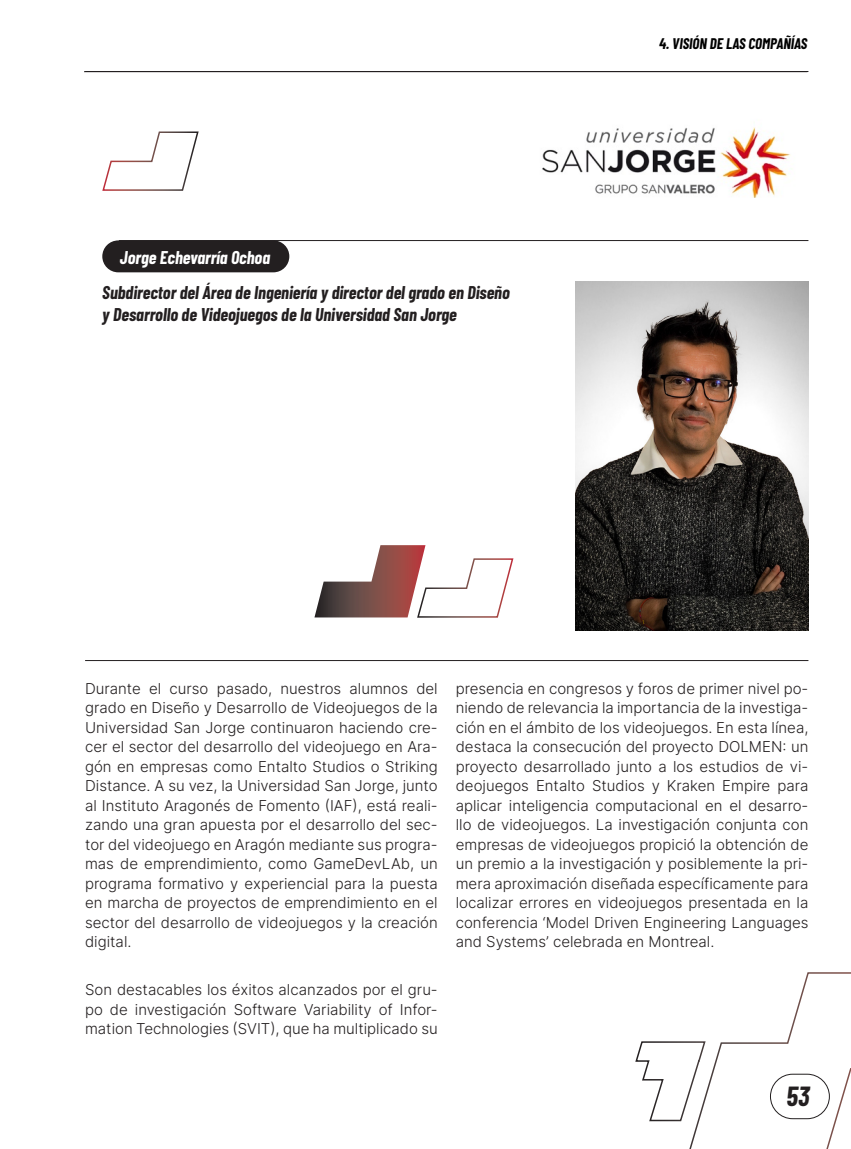
<style>
.page{position:relative;width:851px;height:1149px;background:#fff}
.page>*{position:absolute;margin:0;border:0;box-sizing:border-box;transform-origin:0 0}
.t1{font:italic 700 27px "Barlow Condensed";color:#231f20}
.t2{font:italic 700 18px/21.6px "Barlow Condensed";color:#231f20}
.t3{font:italic 700 18px "Barlow Condensed";color:#fff}
.t4{font:300 15px/19.5px "Inter";color:#231f20;text-align:justify}
.t5{font:italic 700 15px "Barlow Condensed";color:#000}
</style>
<div class="page">
<hr style="left:84px;top:71px;width:723px;height:1px;background:#231f20">
<hr style="left:85px;top:71px;width:723px;height:1px;background:#231f20">
<div style="left:102px;top:240px;width:187px;height:32px;background:#231f20;border-radius:16px"></div>
<hr style="left:119px;top:240px;width:689px;height:1px;background:#231f20">
<hr style="left:85px;top:660px;width:723px;height:1px;background:#231f20">
<img style="left:575px;top:281px;width:233px;height:349px">
<svg style="left:102px;top:131px;width:97px;height:60px"></svg>
<svg style="left:314px;top:545px;width:200px;height:73px"></svg>
<img style="left:542px;top:127px;width:248px;height:70px">
<svg style="left:635px;top:972px;width:215px;height:176px"></svg>
<p class="t3" style="left:120px;top:244px;width:152px">Jorge Echevarría Ochoa</p>
<p class="t2" style="left:102px;top:281px;width:409px">Subdirector del Área de Ingeniería y director del grado en Diseño y Desarrollo de Videojuegos de la Universidad San Jorge</p>
<p class="t5" style="left:659px;top:33px;width:150px">4. VISIÓN DE LAS COMPAÑÍAS</p>
<p class="t4" style="left:85px;top:678px;width:354px">Durante el curso pasado, nuestros alumnos del grado en Diseño y Desarrollo de Videojuegos de la Universidad San Jorge continuaron haciendo cre&shy;cer el sector del desarrollo del videojuego en Ara&shy;gón en empresas como Entalto Studios o Striking Distance. A su vez, la Universidad San Jorge, junto al Instituto Aragonés de Fomento (IAF), está reali&shy;zando una gran apuesta por el desarrollo del sec&shy;tor del videojuego en Aragón mediante sus progra&shy;mas de emprendimiento, como GameDevLAb, un programa formativo y experiencial para la puesta en marcha de proyectos de emprendimiento en el sector del desarrollo de videojuegos y la creación digital.</p>
<p class="t4" style="left:85px;top:979px;width:354px">Son destacables los éxitos alcanzados por el gru&shy;po de investigación Software Variability of Infor&shy;mation Technologies (SVIT), que ha multiplicado su</p>
<p class="t4" style="left:455px;top:678px;width:354px">presencia en congresos y foros de primer nivel po&shy;niendo de relevancia la importancia de la investiga&shy;ción en el ámbito de los videojuegos. En esta línea, destaca la consecución del proyecto DOLMEN: un proyecto desarrollado junto a los estudios de vi&shy;deojuegos Entalto Studios y Kraken Empire para aplicar inteligencia computacional en el desarro&shy;llo de videojuegos. La investigación conjunta con empresas de videojuegos propició la obtención de un premio a la investigación y posiblemente la pri&shy;mera aproximación diseñada específicamente para localizar errores en videojuegos presentada en la conferencia ‘Model Driven Engineering Languages and Systems’ celebrada en Montreal.</p>
<h1 class="t1" style="left:786px;top:1077px;width:24px">53</h1>
</div>
